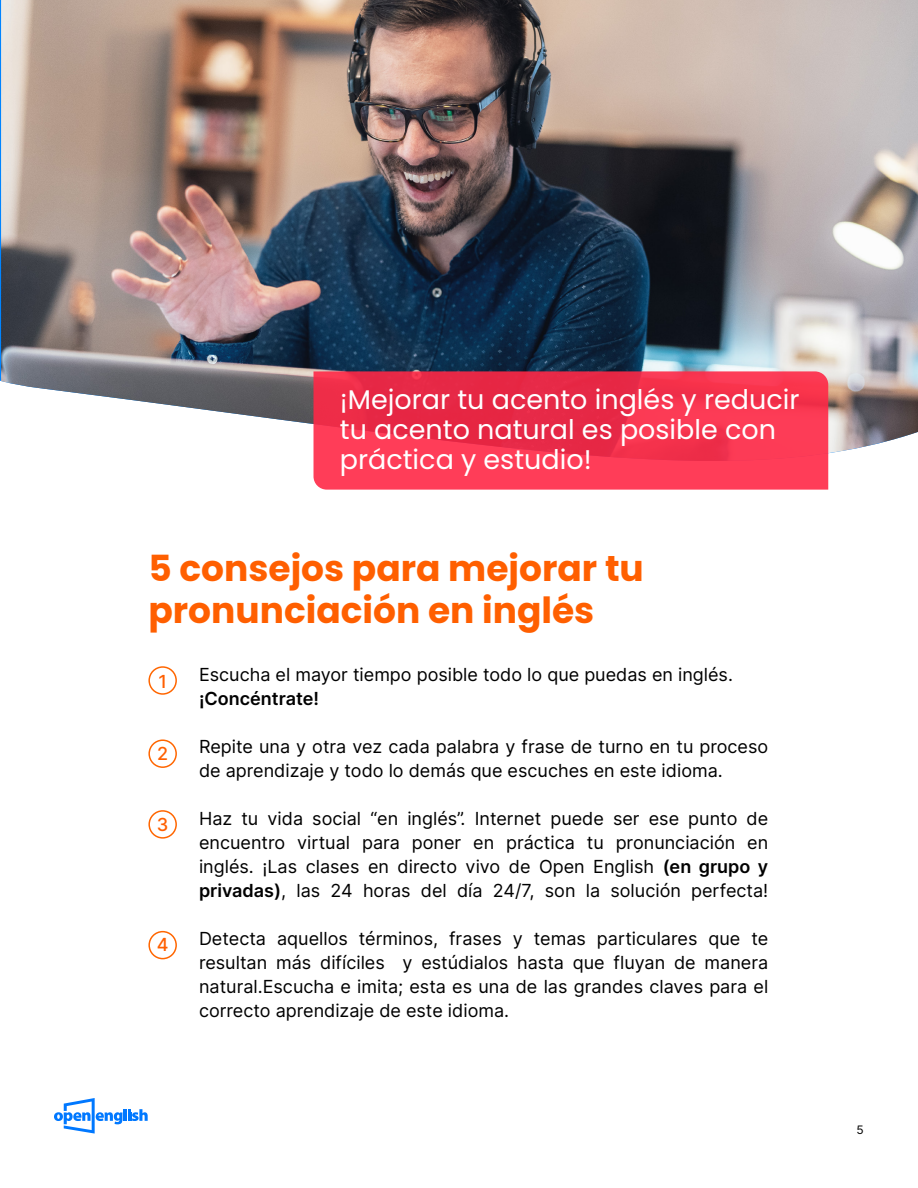
<style>
.page{position:relative;width:918px;height:1188px;background:#fff}
.page>*{position:absolute;margin:0;border:0;box-sizing:border-box;transform-origin:0 0}
.Paragraph_Style_4{font:700 36px/42px "Poppins";color:#ff5f00}
.Paragraph_Style_5{font:27px "Poppins";color:#fff}
.t1{font:18px/24px "Inter";color:#000;text-align:justify}
.t2{font:600 18px "Inter";color:#000}
.Indice_Numero{font:500 18px "Inter";color:#ff5f00}
.t3{font:11.7px "Inter";color:#000}
.s1{font-weight:600}
</style>
<div class="page">
<svg style="left:54px;top:1098px;width:94px;height:36px"></svg>
<img style="left:1px;top:0;width:917px;height:490px">
<svg style="left:314px;top:371px;width:514px;height:119px;fill:#fa3852"></svg>
<div style="left:148px;top:666px;width:29px;height:29px;border:2px solid #f60;border-radius:50%"></div>
<div style="left:148px;top:739px;width:29px;height:29px;border:2px solid #f60;border-radius:50%"></div>
<div style="left:148px;top:810px;width:29px;height:29px;border:2px solid #f60;border-radius:50%"></div>
<div style="left:148px;top:931px;width:29px;height:28px;border:2px solid #f60;border-radius:50%"></div>
<p class="Paragraph_Style_5" style="left:340px;top:384px;width:461px">¡Mejorar tu acento inglés y reducir</p>
<p class="Paragraph_Style_5" style="left:340px;top:414px;width:438px">tu acento natural es posible con</p>
<p class="Paragraph_Style_5" style="left:340px;top:444px;width:253px">práctica y estudio!</p>
<p class="Paragraph_Style_4" style="left:148px;top:547px;width:497px">5 consejos para mejorar tu pronunciación en inglés</p>
<p class="t1" style="left:199px;top:662px;width:535px">Escucha el mayor tiempo posible todo lo que puedas en inglés.</p>
<p class="t2" style="left:199px;top:685px;width:122px">¡Concéntrate!</p>
<p class="t1" style="left:199px;top:734px;width:571px">Repite una y otra vez cada palabra y frase de turno en tu proceso de aprendizaje y todo lo demás que escuches en este idioma.</p>
<p class="t1" style="left:199px;top:806px;width:571px">Haz tu vida social “en inglés”. Internet puede ser ese punto de encuentro virtual para poner en práctica tu pronunciación en inglés. ¡Las clases en directo vivo de Open English <span class="s1">(en grupo y privadas)</span>, las 24 horas del día 24/7, son la solución perfecta!</p>
<p class="t1" style="left:199px;top:926px;width:571px">Detecta aquellos términos, frases y temas particulares que te resultan más difíciles y estúdialos hasta que fluyan de manera natural.Escucha e imita; esta es una de las grandes claves para el correcto aprendizaje de este idioma.</p>
<p class="Indice_Numero" style="left:158px;top:668px;width:10px">1</p>
<p class="Indice_Numero" style="left:157px;top:740px;width:13px">2</p>
<p class="Indice_Numero" style="left:157px;top:811px;width:13px">3</p>
<p class="Indice_Numero" style="left:157px;top:932px;width:13px">4</p>
<p class="t3" style="left:856px;top:1121px;width:9px">5</p>
</div>
